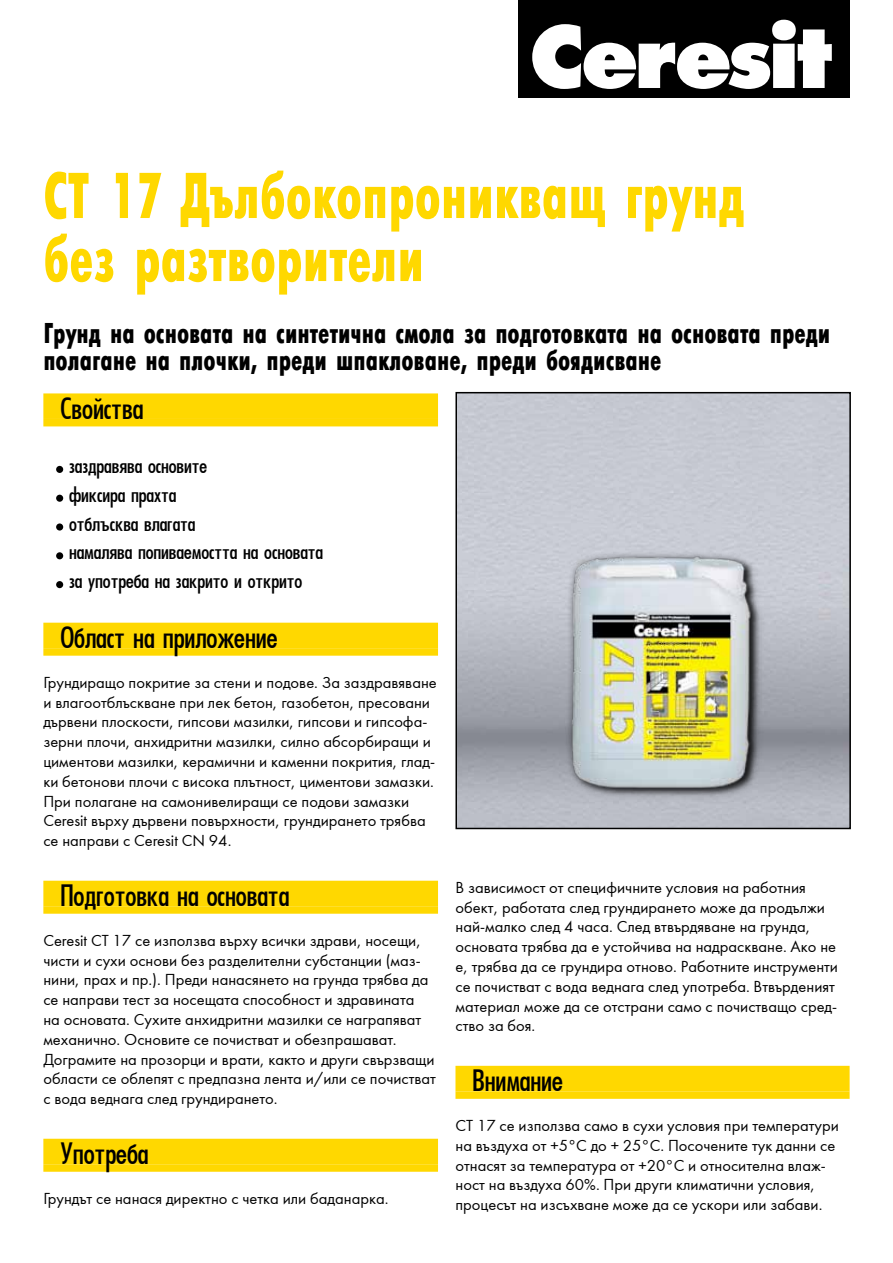
<style>
.page{position:relative;width:893px;height:1263px;background:#fff}
.page>*{position:absolute;margin:0;border:0;box-sizing:border-box;transform-origin:0 0}
.t1{font:64.5px/63px "Futuris X Cond CTT";color:#ffd800;scale:.85 1}
.t2{font:33px "Futura Condensed Plain";color:#000}
.t3{font:28.5px/27px "Futuris X Cond CTT";color:#000;scale:.9 1}
.t4{font:22.35px/28.8px "Futura Condensed Plain";color:#000;scale:1.05 1}
.t5{font:16.5px/19.8px "Futura Book C";color:#000}
</style>
<div class="page">
<div style="left:43px;top:393px;width:395px;height:26px;background:#ffd800"></div>
<div style="left:43px;top:419px;width:395px;height:7px;background:#ffd800"></div>
<div style="left:43px;top:623px;width:395px;height:25px;background:#ffd800"></div>
<div style="left:43px;top:648px;width:395px;height:8px;background:#ffd800"></div>
<div style="left:43px;top:881px;width:395px;height:25px;background:#ffd800"></div>
<div style="left:43px;top:906px;width:395px;height:8px;background:#ffd800"></div>
<div style="left:43px;top:1139px;width:395px;height:25px;background:#ffd800"></div>
<div style="left:43px;top:1164px;width:395px;height:8px;background:#ffd800"></div>
<div style="left:56px;top:466px;width:7px;height:7px;background:#000;border-radius:50%"></div>
<div style="left:56px;top:495px;width:7px;height:7px;background:#000;border-radius:50%"></div>
<div style="left:56px;top:523px;width:7px;height:7px;background:#000;border-radius:50%"></div>
<div style="left:56px;top:552px;width:7px;height:7px;background:#000;border-radius:50%"></div>
<div style="left:56px;top:581px;width:7px;height:7px;background:#000;border-radius:50%"></div>
<div style="left:518px;top:0;width:332px;height:98px;background:#000"></div>
<svg style="left:532px;top:20px;width:300px;height:69px"></svg>
<img style="left:486px;top:485px;width:365px;height:344px">
<div style="left:455px;top:1066px;width:395px;height:25px;background:#ffd800"></div>
<div style="left:455px;top:1091px;width:395px;height:8px;background:#ffd800"></div>
<h1 class="t1" style="left:43px;top:165px;width:826px">CТ 17 Дълбокопроникващ грунд без разтворители</h1>
<h3 class="t3" style="left:43px;top:320px;width:876px">Грунд на основата на синтетична смола за подготовката на основата преди полагане на плочки, преди шпакловане, преди боядисване</h3>
<h2 class="t2" style="left:60px;top:389px;width:84px">Свойства</h2>
<h3 class="t4" style="left:69px;top:451px;width:243px">заздравява основите<br>фиксира прахта<br>отблъсква влагата<br>намалява попиваемостта на основата за употреба на закрито и открито</h3>
<h2 class="t2" style="left:60px;top:619px;width:219px">Област на приложение</h2>
<p class="t5" style="left:43px;top:673px;width:395px">Грундиращо покритие за стени и подове. За заздравяване и влагоотблъскване при лек бетон, газобетон, пресовани дървени плоскости, гипсови мазилки, гипсови и гипсофа&shy;зерни плочи, анхидритни мазилки, силно абсорбиращи и циментови мазилки, керамични и каменни покрития, глад&shy;ки бетонови плочи с висока плътност, циментови замазки.<br>При полагане на самонивелиращи се подови замазки Ceresit върху дървени повърхности, грундирането трябва се направи с Ceresit СN 94.</p>
<h2 class="t2" style="left:60px;top:877px;width:230px">Подготовка на основата</h2>
<p class="t5" style="left:43px;top:931px;width:394px">Ceresit СТ 17 се използва върху всички здрави, носещи, чисти и сухи основи без разделителни субстанции (маз&shy;нини, прах и пр.). Преди нанасянето на грунда трябва да се направи тест за носещата способност и здравината<br>на основата. Сухите анхидритни мазилки се награпяват механично. Основите се почистват и обезпрашават.<br>Дограмите на прозорци и врати, както и други свързващи области се облепят с предпазна лента и/или се почистват с вода веднага след грундирането.</p>
<h2 class="t2" style="left:60px;top:1135px;width:89px">Употреба</h2>
<p class="t5" style="left:43px;top:1189px;width:347px">Грундът се нанася директно с четка или баданарка.</p>
<p class="t5" style="left:455px;top:877px;width:384px">В зависимост от специфичните условия на работния обект, работата след грундирането може да продължи най-малко след 4 часа. След втвърдяване на грунда, основата трябва да е устойчива на надраскване. Ако не е, трябва да се грундира отново. Работните инструменти се почистват с вода веднага след употреба. Втвърденият материал може да се отстрани само с почистващо сред&shy;ство за боя.</p>
<h2 class="t2" style="left:472px;top:1062px;width:92px">Внимание</h2>
<p class="t5" style="left:455px;top:1116px;width:385px">СТ 17 се използва само в сухи условия при температури на въздуха от +5°С до + 25°С. Посочените тук данни се отнасят за температура от +20°С и относителна влаж&shy;ност на въздуха 60%. При други климатични условия, процесът на изсъхване може да се ускори или забави.</p>
</div>
